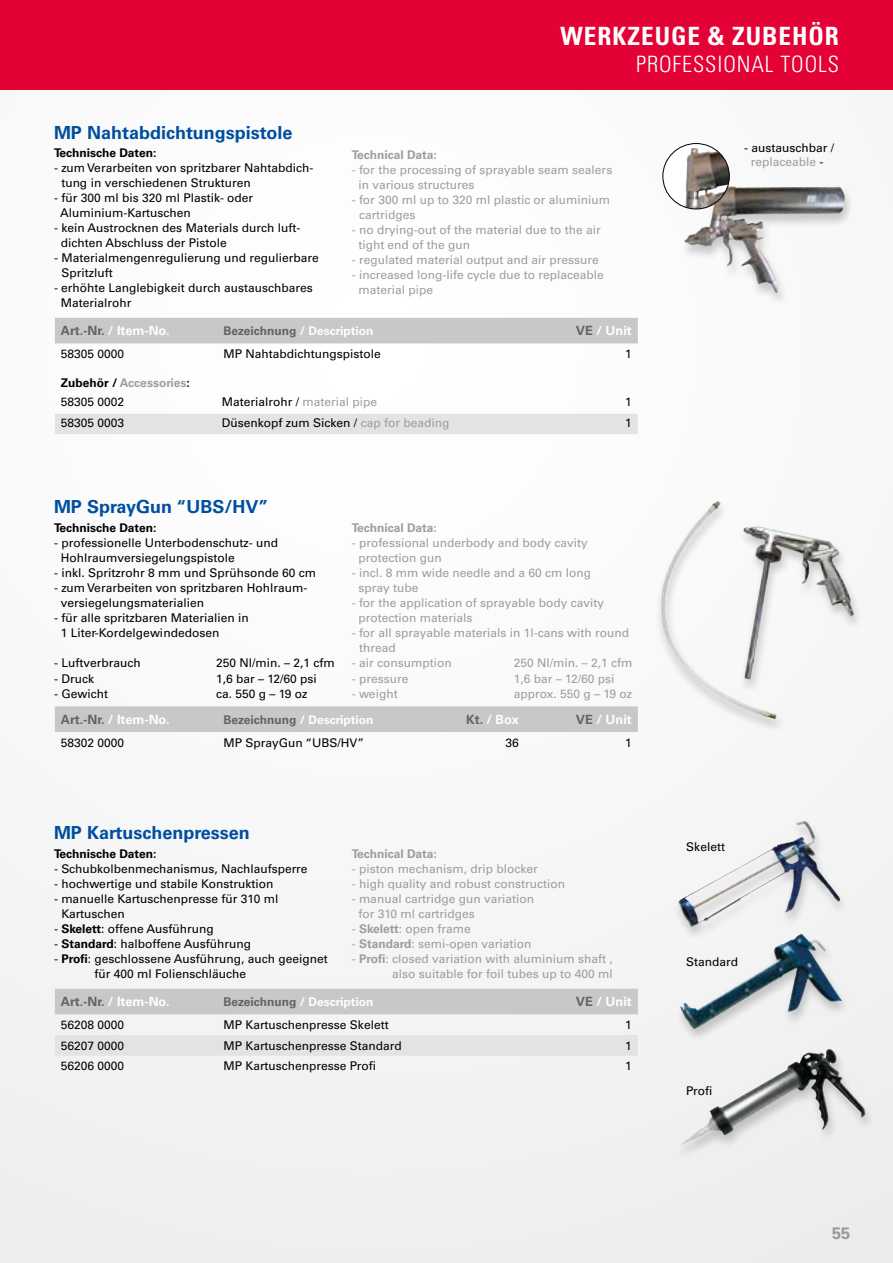
<style>
.page{position:relative;width:893px;height:1263px;background:#f9f8f9}
.page>*{position:absolute;margin:0;border:0;box-sizing:border-box;transform-origin:0 0}
.t1{font:25.2px "Univers LTCYR 67 Bold Cond";letter-spacing:.04em;color:#fff}
.t2{font:22.5px "Univers LTCYR 47 Light Cond";letter-spacing:.04em;color:#fff}
.t3{font:700 18px "Univers LT Pro 65";color:#004f9f}
.t4{font:700 16.5px "Univers LT Pro 65";color:#97989a}
.t5{font:700 12.75px "Univers LT Pro 65";color:#fff}
.t6{font:12px/15px "Univers LT Pro 55 Roman";color:#000}
.t7{font:12px/15px "Univers LT Pro 55 Roman";color:#9d9d9c}
.t8{font:700 12px "Univers LT Pro 65";color:#fff}
.t9{font:700 12px "Univers LT Pro 65";color:#9d9d9c}
.t10{font:700 12px "Univers LT Pro 65";color:#000}
.s1{color:#9d9d9c}
.s2{color:#646363}
.s3{color:#000}
.s4{font-family:"Univers LT Pro 65";font-weight:700}
</style>
<div class="page">
<div style="left:0;top:0;width:893px;height:89px;background:#e40135"></div>
<div style="left:55px;top:318px;width:583px;height:25px;background:#c9c8c9"></div>
<div style="left:55px;top:414px;width:583px;height:20px;background:#e3e3e3"></div>
<img style="left:685px;top:182px;width:161px;height:111px">
<div style="left:663px;top:144px;width:66px;height:65px;background:#fff;border-radius:50%"></div>
<img style="left:685px;top:148px;width:44px;height:61px">
<div style="left:662px;top:143px;width:68px;height:66px;border:1px solid #000;border-radius:50%"></div>
<div style="left:55px;top:706px;width:583px;height:26px;background:#c9c8c9"></div>
<div style="left:654px;top:499px;width:209px;height:234px;background:#000;opacity:.2"></div>
<img style="left:659px;top:501px;width:149px;height:219px">
<div style="left:55px;top:989px;width:583px;height:25px;background:#c9c8c9"></div>
<div style="left:55px;top:1035px;width:583px;height:21px;background:#e3e3e3"></div>
<div style="left:674px;top:1047px;width:201px;height:113px;background:#efefef"></div>
<img style="left:681px;top:1049px;width:185px;height:97px">
<div style="left:672px;top:819px;width:177px;height:121px;background:#000;opacity:.2"></div>
<img style="left:793px;top:821px;width:19px;height:23px">
<div style="left:674px;top:932px;width:176px;height:111px;background:#000;opacity:.2"></div>
<img style="left:766px;top:934px;width:34px;height:33px">
<h3 class="t3" style="left:54px;top:122px;width:240px">MP Nahtabdichtungspistole</h3>
<p class="t10" style="left:54px;top:146px;width:104px">Technische Daten:</p>
<p class="t6" style="left:61px;top:160px;width:254px;text-indent:-7px">- zum Verarbeiten von spritzbarer Nahtabdich&shy;tung in verschiedenen Strukturen</p>
<p class="t6" style="left:60px;top:190px;width:195px;text-indent:-6px">- für 300 ml bis 320 ml Plastik- oder<br>Aluminium-Kartuschen</p>
<p class="t6" style="left:61px;top:220px;width:241px;text-indent:-7px">- kein Austrocknen des Materials durch luft&shy;dichten Abschluss der Pistole</p>
<p class="t6" style="left:61px;top:250px;width:259px;text-indent:-7px">- Materialmengenregulierung und regulierbare<br>Spritzluft</p>
<p class="t6" style="left:61px;top:280px;width:254px;text-indent:-7px">- erhöhte Langlebigkeit durch austauschbares<br>Materialrohr</p>
<h1 class="t1" style="left:560px;top:21px;width:280px">WERKZEUGE &amp; ZUBEHÖR</h1>
<h2 class="t2" style="left:636px;top:49px;width:204px">PROFESSIONAL TOOLS</h2>
<p class="t9" style="left:352px;top:147px;width:87px">Technical Data:</p>
<p class="t7" style="left:358px;top:162px;width:256px;text-indent:-7px">- for the processing of sprayable seam sealers in various structures</p>
<p class="t7" style="left:359px;top:192px;width:253px;text-indent:-7px">- for 300 ml up to 320 ml plastic or aluminium cartridges</p>
<p class="t7" style="left:358px;top:222px;width:244px;text-indent:-7px">- no drying-out of the material due to the air tight end of the gun</p>
<p class="t7" style="left:352px;top:252px;width:249px">- regulated material output and air pressure</p>
<p class="t7" style="left:358px;top:267px;width:247px;text-indent:-7px">- increased long-life cycle due to replaceable material pipe</p>
<p class="t6" style="left:744px;top:140px;width:92px;line-height:14.4px;text-align:center">- austauschbar / <span class="s1">replaceable</span> -</p>
<p class="t5" style="left:61px;top:323px;width:110px"><span class="s2">Art.-Nr.</span> / Item-No.</p>
<p class="t8" style="left:223px;top:324px;width:151px"><span class="s2">Bezeichnung</span> / Description</p>
<p class="t5" style="left:576px;top:323px;width:57px"><span class="s2">VE</span> / Unit</p>
<p class="t6" style="left:61px;top:346px;width:65px">58305 0000</p>
<p class="t6" style="left:223px;top:346px;width:159px">MP Nahtabdichtungspistole</p>
<p class="t6" style="left:625px;top:346px;width:8px">1</p>
<p class="t9" style="left:61px;top:376px;width:130px"><span class="s3">Zubehör /</span> Accessories<span class="s3">:</span></p>
<p class="t6" style="left:61px;top:394px;width:65px">58305 0002</p>
<p class="t6" style="left:222px;top:394px;width:157px">Materialrohr / <span class="s1">material pipe</span></p>
<p class="t6" style="left:625px;top:394px;width:8px">1</p>
<p class="t6" style="left:61px;top:415px;width:65px">58305 0003</p>
<p class="t6" style="left:222px;top:415px;width:229px">Düsenkopf zum Sicken / <span class="s1">cap for beading</span></p>
<p class="t6" style="left:625px;top:415px;width:8px">1</p>
<h3 class="t3" style="left:54px;top:496px;width:216px">MP SprayGun “UBS/HV”</h3>
<p class="t10" style="left:54px;top:521px;width:104px">Technische Daten:</p>
<p class="t6" style="left:61px;top:536px;width:219px;text-indent:-7px">- professionelle Unterbodenschutz- und<br>Hohlraumversiegelungspistole</p>
<p class="t6" style="left:54px;top:566px;width:264px">- inkl. Spritzrohr 8 mm und Sprühsonde 60 cm</p>
<p class="t6" style="left:61px;top:581px;width:248px;text-indent:-7px">- zum Verarbeiten von spritzbaren Hohlraum&shy;versiegelungsmaterialien</p>
<p class="t6" style="left:61px;top:611px;width:190px;text-indent:-7px">- für alle spritzbaren Materialien in<br>1 Liter-Kordelgewindedosen</p>
<p class="t6" style="left:54px;top:656px;width:88px">- Luftverbrauch</p>
<p class="t6" style="left:216px;top:656px;width:120px">250 Nl/min. – 2,1 cfm</p>
<p class="t6" style="left:54px;top:671px;width:41px">- Druck</p>
<p class="t6" style="left:216px;top:671px;width:102px">1,6 bar – 12/60 psi</p>
<p class="t6" style="left:54px;top:686px;width:55px">- Gewicht</p>
<p class="t6" style="left:216px;top:686px;width:93px">ca. 550 g – 19 oz</p>
<p class="t9" style="left:352px;top:521px;width:87px">Technical Data:</p>
<p class="t7" style="left:358px;top:536px;width:231px;text-indent:-7px">- professional underbody and body cavity protection gun</p>
<p class="t7" style="left:358px;top:566px;width:234px;text-indent:-7px">- incl. 8 mm wide needle and a 60 cm long spray tube</p>
<p class="t7" style="left:358px;top:596px;width:247px;text-indent:-7px">- for the application of sprayable body cavity protection materials</p>
<p class="t7" style="left:359px;top:626px;width:272px;text-indent:-7px">- for all sprayable materials in 1l-cans with round thread</p>
<p class="t7" style="left:352px;top:656px;width:102px">- air consumption</p>
<p class="t7" style="left:514px;top:656px;width:120px">250 Nl/min. – 2,1 cfm</p>
<p class="t7" style="left:352px;top:671px;width:58px">- pressure</p>
<p class="t7" style="left:514px;top:671px;width:102px">1,6 bar – 12/60 psi</p>
<p class="t7" style="left:352px;top:686px;width:47px">- weight</p>
<p class="t7" style="left:514px;top:686px;width:120px">approx. 550 g – 19 oz</p>
<p class="t5" style="left:61px;top:712px;width:110px"><span class="s2">Art.-Nr.</span> / Item-No.</p>
<p class="t8" style="left:223px;top:712px;width:151px"><span class="s2">Bezeichnung</span> / Description</p>
<p class="t5" style="left:466px;top:712px;width:54px"><span class="s2">Kt.</span> / Box</p>
<p class="t5" style="left:576px;top:712px;width:57px"><span class="s2">VE</span> / Unit</p>
<p class="t6" style="left:61px;top:735px;width:65px">58302 0000</p>
<p class="t6" style="left:223px;top:735px;width:142px">MP SprayGun “UBS/HV”</p>
<p class="t6" style="left:505px;top:735px;width:15px">36</p>
<p class="t6" style="left:625px;top:735px;width:8px">1</p>
<h3 class="t3" style="left:54px;top:822px;width:197px">MP Kartuschenpressen</h3>
<p class="t10" style="left:54px;top:847px;width:104px">Technische Daten:</p>
<p class="t6" style="left:54px;top:861px;width:255px">- Schubkolbenmechanismus, Nachlaufsperre</p>
<p class="t6" style="left:54px;top:876px;width:221px">- hochwertige und stabile Konstruktion</p>
<p class="t6" style="left:61px;top:891px;width:219px;text-indent:-7px">- manuelle Kartuschenpresse für 310 ml<br>Kartuschen</p>
<p class="t6" style="left:54px;top:921px;width:161px">- <span class="s4">Skelett</span>: offene Ausführung</p>
<p class="t6" style="left:54px;top:936px;width:199px">- <span class="s4">Standard</span>: halboffene Ausführung</p>
<p class="t6" style="left:94px;top:951px;width:235px;text-indent:-40px">- <span class="s4">Profi</span>: geschlossene Ausführung, auch geeignet für 400 ml Folienschläuche</p>
<p class="t9" style="left:352px;top:847px;width:87px">Technical Data:</p>
<p class="t7" style="left:352px;top:861px;width:188px">- piston mechanism, drip blocker</p>
<p class="t7" style="left:352px;top:876px;width:215px">- high quality and robust construction</p>
<p class="t7" style="left:358px;top:891px;width:177px;text-indent:-7px">- manual cartridge gun variation for 310 ml cartridges</p>
<p class="t7" style="left:352px;top:921px;width:121px">- <span class="s4">Skelett</span>: open frame</p>
<p class="t7" style="left:352px;top:936px;width:181px">- <span class="s4">Standard</span>: semi-open variation</p>
<p class="t7" style="left:352px;top:951px;width:263px;text-align:right">- <span class="s4">Profi</span>: closed variation with aluminium shaft , also suitable for foil tubes up to 400 ml</p>
<p class="t5" style="left:61px;top:994px;width:110px"><span class="s2">Art.-Nr.</span> / Item-No.</p>
<p class="t8" style="left:223px;top:994px;width:151px"><span class="s2">Bezeichnung</span> / Description</p>
<p class="t5" style="left:576px;top:994px;width:57px"><span class="s2">VE</span> / Unit</p>
<p class="t6" style="left:61px;top:1017px;width:65px">56208 0000</p>
<p class="t6" style="left:223px;top:1017px;width:167px">MP Kartuschenpresse Skelett</p>
<p class="t6" style="left:625px;top:1017px;width:8px">1</p>
<p class="t6" style="left:61px;top:1038px;width:65px">56207 0000</p>
<p class="t6" style="left:223px;top:1038px;width:180px">MP Kartuschenpresse Standard</p>
<p class="t6" style="left:625px;top:1038px;width:8px">1</p>
<p class="t6" style="left:61px;top:1059px;width:65px">56206 0000</p>
<p class="t6" style="left:223px;top:1059px;width:154px">MP Kartuschenpresse Profi</p>
<p class="t6" style="left:625px;top:1059px;width:8px">1</p>
<p class="t6" style="left:686px;top:839px;width:40px">Skelett</p>
<p class="t6" style="left:686px;top:954px;width:54px">Standard</p>
<p class="t6" style="left:686px;top:1083px;width:28px">Profi</p>
<h3 class="t4" style="left:832px;top:1223px;width:20px">55</h3>
</div>
